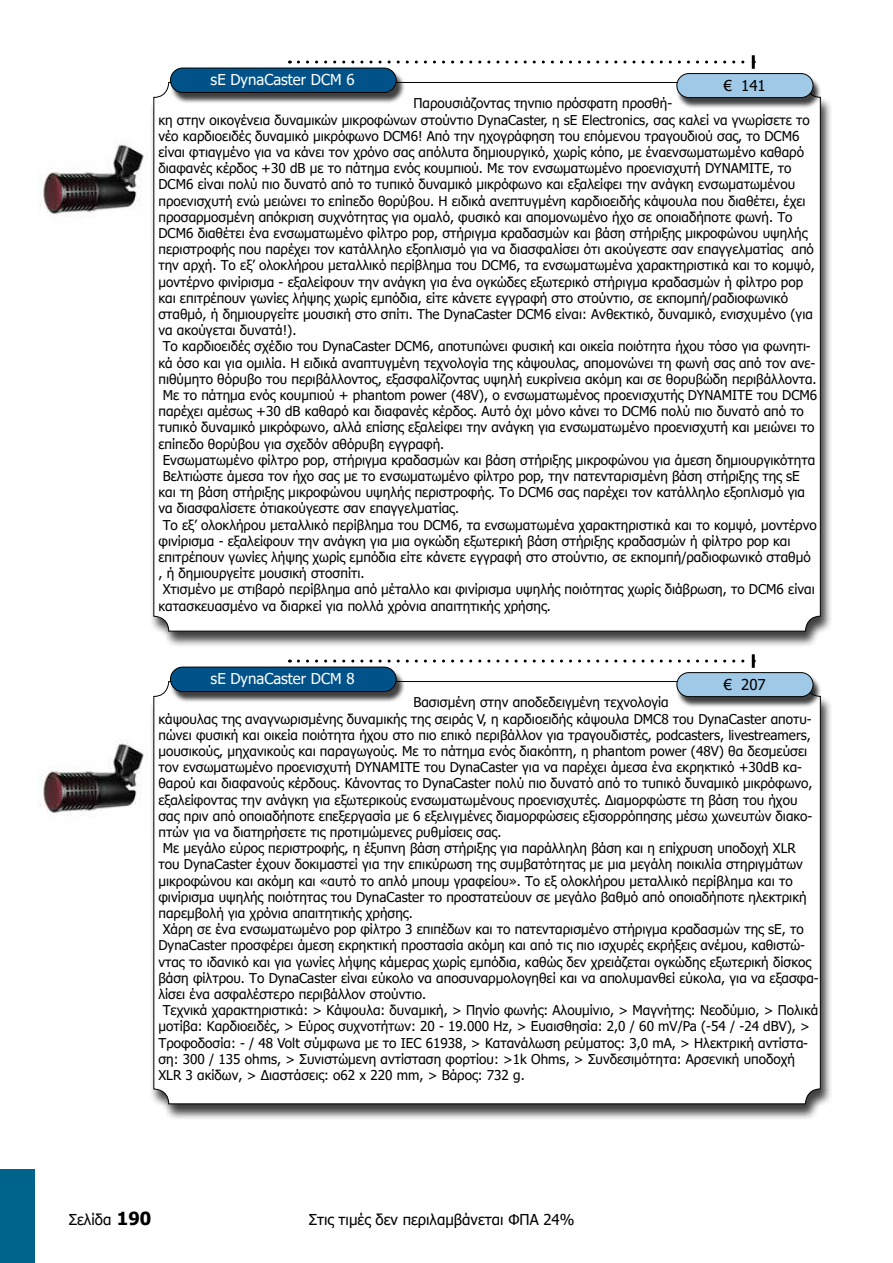
<style>
.page{position:relative;width:893px;height:1263px;background:#fff}
.page>*{position:absolute;margin:0;border:0;box-sizing:border-box;transform-origin:0 0}
.t1{font:15px "Tahoma";color:#000}
.t2{font:15px "Tahoma";color:#fff}
.t3{font:13.5px "Tahoma";color:#000}
.s1{font-weight:700;font-size:18px}
</style>
<div class="page">
<div style="left:0;top:1169px;width:34px;height:94px;background:#00638c"></div>
<div style="left:149px;top:83px;width:684px;height:565px;background:#000;opacity:.75"></div>
<div style="left:154px;top:82px;width:666px;height:549px;background:#fff;border-radius:15px"></div>
<div style="left:170px;top:70px;width:235px;height:34px;background:#000;opacity:.75"></div>
<div style="left:170px;top:68px;width:226px;height:25px;background:#005289;border-radius:12px"></div>
<div style="left:170px;top:68px;width:226px;height:25px;border:1px solid #000;border-radius:12px"></div>
<img style="left:39px;top:144px;width:108px;height:73px">
<div style="left:676px;top:75px;width:146px;height:34px;background:#000;opacity:.75"></div>
<div style="left:677px;top:74px;width:136px;height:24px;background:#9fc9e7;border-radius:12px"></div>
<div style="left:676px;top:73px;width:137px;height:25px;border:1px solid #000;border-radius:12px"></div>
<svg style="left:298px;top:61px;width:454px;height:3px"></svg>
<hr style="left:752px;top:55px;width:3px;height:14px;background:#000">
<div style="left:149px;top:682px;width:684px;height:439px;background:#000;opacity:.75"></div>
<div style="left:154px;top:681px;width:666px;height:423px;background:#fff;border-radius:15px"></div>
<div style="left:170px;top:668px;width:235px;height:35px;background:#000;opacity:.75"></div>
<div style="left:170px;top:667px;width:226px;height:24px;background:#005289;border-radius:12px"></div>
<div style="left:170px;top:667px;width:226px;height:25px;border:1px solid #000;border-radius:12px"></div>
<img style="left:39px;top:743px;width:108px;height:73px">
<div style="left:676px;top:674px;width:146px;height:34px;background:#000;opacity:.75"></div>
<div style="left:677px;top:673px;width:136px;height:24px;background:#9fc9e7;border-radius:12px"></div>
<div style="left:676px;top:672px;width:137px;height:25px;border:1px solid #000;border-radius:12px"></div>
<svg style="left:298px;top:659px;width:454px;height:3px"></svg>
<hr style="left:752px;top:654px;width:3px;height:14px;background:#000">
<p class="t2" style="left:211px;top:70px;width:145px">sE DynaCaster DCM 6</p>
<p class="t1" style="left:724px;top:75px;width:44px">€ 141</p>
<p class="t3" style="left:414px;top:94px;width:260px">Παρουσιάζοντας τηνπιο πρόσφατη προσθή-</p>
<p class="t3" style="left:158px;top:111px;width:653px">κη στην οικογένεια δυναμικών μικροφώνων στούντιο DynaCaster, η sE Electronics, σας καλεί να γνωρίσετε το</p>
<p class="t3" style="left:158px;top:127px;width:643px">νέο καρδιοειδές δυναμικό μικρόφωνο DCM6! Από την ηχογράφηση του επόμενου τραγουδιού σας, το DCM6</p>
<p class="t3" style="left:158px;top:143px;width:647px">είναι φτιαγμένο για να κάνει τον χρόνο σας απόλυτα δημιουργικό, χωρίς κόπο, με έναενσωματωμένο καθαρό</p>
<p class="t3" style="left:158px;top:159px;width:635px">διαφανές κέρδος +30 dB με το πάτημα ενός κουμπιού. Με τον ενσωματωμένο προενισχυτή DYNAMITE, το</p>
<p class="t3" style="left:158px;top:175px;width:638px">DCM6 είναι πολύ πιο δυνατό από το τυπικό δυναμικό μικρόφωνο και εξαλείφει την ανάγκη ενσωματωμένου</p>
<p class="t3" style="left:158px;top:192px;width:649px">προενισχυτή ενώ μειώνει το επίπεδο θορύβου. Η ειδικά ανεπτυγμένη καρδιοειδής κάψουλα που διαθέτει, έχει</p>
<p class="t3" style="left:158px;top:208px;width:636px">προσαρμοσμένη απόκριση συχνότητας για ομαλό, φυσικό και απομονωμένο ήχο σε οποιαδήποτε φωνή. Το</p>
<p class="t3" style="left:158px;top:224px;width:650px">DCM6 διαθέτει ένα ενσωματωμένο φίλτρο pop, στήριγμα κραδασμών και βάση στήριξης μικροφώνου υψηλής</p>
<p class="t3" style="left:158px;top:240px;width:657px">περιστροφής που παρέχει τον κατάλληλο εξοπλισμό για να διασφαλίσει ότι ακούγεστε σαν επαγγελματίας από</p>
<p class="t3" style="left:158px;top:256px;width:658px">την αρχή. Το εξ’ ολοκλήρου μεταλλικό περίβλημα του DCM6, τα ενσωματωμένα χαρακτηριστικά και το κομψό,</p>
<p class="t3" style="left:158px;top:273px;width:646px">μοντέρνο φινίρισμα - εξαλείφουν την ανάγκη για ένα ογκώδες εξωτερικό στήριγμα κραδασμών ή φίλτρο pop</p>
<p class="t3" style="left:158px;top:289px;width:631px">και επιτρέπουν γωνίες λήψης χωρίς εμπόδια, είτε κάνετε εγγραφή στο στούντιο, σε εκπομπή/ραδιοφωνικό</p>
<p class="t3" style="left:158px;top:305px;width:656px">σταθμό, ή δημιουργείτε μουσική στο σπίτι. The DynaCaster DCM6 είναι: Ανθεκτικό, δυναμικό, ενισχυμένο (για</p>
<p class="t3" style="left:158px;top:321px;width:140px">να ακούγεται δυνατά!).</p>
<p class="t3" style="left:163px;top:337px;width:650px">Το καρδιοειδές σχέδιο του DynaCaster DCM6, αποτυπώνει φυσική και οικεία ποιότητα ήχου τόσο για φωνητι-</p>
<p class="t3" style="left:158px;top:354px;width:658px">κά όσο και για ομιλία. Η ειδικά αναπτυγμένη τεχνολογία της κάψουλας, απομονώνει τη φωνή σας από τον ανε-</p>
<p class="t3" style="left:158px;top:370px;width:660px">πιθύμητο θόρυβο του περιβάλλοντος, εξασφαλίζοντας υψηλή ευκρίνεια ακόμη και σε θορυβώδη περιβάλλοντα.</p>
<p class="t3" style="left:163px;top:386px;width:656px">Με το πάτημα ενός κουμπιού + phantom power (48V), ο ενσωματωμένος προενισχυτής DYNAMITE του DCM6</p>
<p class="t3" style="left:158px;top:402px;width:647px">παρέχει αμέσως +30 dB καθαρό και διαφανές κέρδος. Αυτό όχι μόνο κάνει το DCM6 πολύ πιο δυνατό από το</p>
<p class="t3" style="left:158px;top:418px;width:657px">τυπικό δυναμικό μικρόφωνο, αλλά επίσης εξαλείφει την ανάγκη για ενσωματωμένο προενισχυτή και μειώνει το</p>
<p class="t3" style="left:158px;top:435px;width:287px">επίπεδο θορύβου για σχεδόν αθόρυβη εγγραφή.</p>
<p class="t3" style="left:163px;top:451px;width:654px">Ενσωματωμένο φίλτρο pop, στήριγμα κραδασμών και βάση στήριξης μικροφώνου για άμεση δημιουργικότητα</p>
<p class="t3" style="left:163px;top:467px;width:639px">Βελτιώστε άμεσα τον ήχο σας με το ενσωματωμένο φίλτρο pop, την πατενταρισμένη βάση στήριξης της sE</p>
<p class="t3" style="left:158px;top:483px;width:648px">και τη βάση στήριξης μικροφώνου υψηλής περιστροφής. Το DCM6 σας παρέχει τον κατάλληλο εξοπλισμό για</p>
<p class="t3" style="left:158px;top:499px;width:302px">να διασφαλίσετε ότιακούγεστε σαν επαγγελματίας.</p>
<p class="t3" style="left:163px;top:516px;width:656px">Το εξ’ ολοκλήρου μεταλλικό περίβλημα του DCM6, τα ενσωματωμένα χαρακτηριστικά και το κομψό, μοντέρνο</p>
<p class="t3" style="left:158px;top:532px;width:633px">φινίρισμα - εξαλείφουν την ανάγκη για μια ογκώδη εξωτερική βάση στήριξης κραδασμών ή φίλτρο pop και</p>
<p class="t3" style="left:158px;top:548px;width:654px">επιτρέπουν γωνίες λήψης χωρίς εμπόδια είτε κάνετε εγγραφή στο στούντιο, σε εκπομπή/ραδιοφωνικό σταθμό</p>
<p class="t3" style="left:158px;top:564px;width:208px">, ή δημιουργείτε μουσική στοσπίτι.</p>
<p class="t3" style="left:163px;top:580px;width:653px">Χτισμένο με στιβαρό περίβλημα από μέταλλο και φινίρισμα υψηλής ποιότητας χωρίς διάβρωση, το DCM6 είναι</p>
<p class="t3" style="left:158px;top:597px;width:394px">κατασκευασμένο να διαρκεί για πολλά χρόνια απαιτητικής χρήσης.</p>
<p class="t2" style="left:211px;top:669px;width:145px">sE DynaCaster DCM 8</p>
<p class="t1" style="left:724px;top:674px;width:44px">€ 207</p>
<p class="t3" style="left:414px;top:693px;width:257px">Βασισμένη στην αποδεδειγμένη τεχνολογία</p>
<p class="t3" style="left:158px;top:710px;width:655px">κάψουλας της αναγνωρισμένης δυναμικής της σειράς V, η καρδιοειδής κάψουλα DMC8 του DynaCaster αποτυ-</p>
<p class="t3" style="left:158px;top:726px;width:654px">πώνει φυσική και οικεία ποιότητα ήχου στο πιο επικό περιβάλλον για τραγουδιστές, podcasters, livestreamers,</p>
<p class="t3" style="left:158px;top:742px;width:650px">μουσικούς, μηχανικούς και παραγωγούς. Με το πάτημα ενός διακόπτη, η phantom power (48V) θα δεσμεύσει</p>
<p class="t3" style="left:158px;top:758px;width:645px">τον ενσωματωμένο προενισχυτή DYNAMITE του DynaCaster για να παρέχει άμεσα ένα εκρηκτικό +30dB κα-</p>
<p class="t3" style="left:158px;top:774px;width:656px">θαρού και διαφανούς κέρδους. Κάνοντας το DynaCaster πολύ πιο δυνατό από το τυπικό δυναμικό μικρόφωνο,</p>
<p class="t3" style="left:158px;top:791px;width:640px">εξαλείφοντας την ανάγκη για εξωτερικούς ενσωματωμένους προενισχυτές. Διαμορφώστε τη βάση του ήχου</p>
<p class="t3" style="left:158px;top:807px;width:655px">σας πριν από οποιαδήποτε επεξεργασία με 6 εξελιγμένες διαμορφώσεις εξισορρόπησης μέσω χωνευτών διακο-</p>
<p class="t3" style="left:158px;top:823px;width:344px">πτών για να διατηρήσετε τις προτιμώμενες ρυθμίσεις σας.</p>
<p class="t3" style="left:163px;top:839px;width:635px">Με μεγάλο εύρος περιστροφής, η έξυπνη βάση στήριξης για παράλληλη βάση και η επίχρυση υποδοχή XLR</p>
<p class="t3" style="left:158px;top:855px;width:646px">του DynaCaster έχουν δοκιμαστεί για την επικύρωση της συμβατότητας με μια μεγάλη ποικιλία στηριγμάτων</p>
<p class="t3" style="left:158px;top:872px;width:636px">μικροφώνου και ακόμη και «αυτό το απλό μπουμ γραφείου». Το εξ ολοκλήρου μεταλλικό περίβλημα και το</p>
<p class="t3" style="left:158px;top:888px;width:650px">φινίρισμα υψηλής ποιότητας του DynaCaster το προστατεύουν σε μεγάλο βαθμό από οποιαδήποτε ηλεκτρική</p>
<p class="t3" style="left:158px;top:904px;width:256px">παρεμβολή για χρόνια απαιτητικής χρήσης.</p>
<p class="t3" style="left:163px;top:920px;width:643px">Χάρη σε ένα ενσωματωμένο pop φίλτρο 3 επιπέδων και το πατενταρισμένο στήριγμα κραδασμών της sE, το</p>
<p class="t3" style="left:158px;top:936px;width:648px">DynaCaster προσφέρει άμεση εκρηκτική προστασία ακόμη και από τις πιο ισχυρές εκρήξεις ανέμου, καθιστώ-</p>
<p class="t3" style="left:158px;top:953px;width:654px">ντας το ιδανικό και για γωνίες λήψης κάμερας χωρίς εμπόδια, καθώς δεν χρειάζεται ογκώδης εξωτερική δίσκος</p>
<p class="t3" style="left:158px;top:969px;width:662px">βάση φίλτρου. Το DynaCaster είναι εύκολο να αποσυναρμολογηθεί και να απολυμανθεί εύκολα, για να εξασφα-</p>
<p class="t3" style="left:158px;top:985px;width:269px">λίσει ένα ασφαλέστερο περιβάλλον στούντιο.</p>
<p class="t3" style="left:163px;top:1001px;width:657px">Τεχνικά χαρακτηριστικά: &gt; Κάψουλα: δυναμική, &gt; Πηνίο φωνής: Αλουμίνιο, &gt; Μαγνήτης: Νεοδύμιο, &gt; Πολικά</p>
<p class="t3" style="left:158px;top:1017px;width:653px">μοτίβα: Καρδιοειδές, &gt; Εύρος συχνοτήτων: 20 - 19.000 Hz, &gt; Ευαισθησία: 2,0 / 60 mV/Pa (-54 / -24 dBV), &gt;</p>
<p class="t3" style="left:158px;top:1034px;width:651px">Τροφοδοσία: - / 48 Volt σύμφωνα με το IEC 61938, &gt; Κατανάλωση ρεύματος: 3,0 mA, &gt; Ηλεκτρική αντίστα-</p>
<p class="t3" style="left:158px;top:1050px;width:638px">ση: 300 / 135 ohms, &gt; Συνιστώμενη αντίσταση φορτίου: &gt;1k Ohms, &gt; Συνδεσιμότητα: Αρσενική υποδοχή</p>
<p class="t3" style="left:158px;top:1066px;width:368px">XLR 3 ακίδων, &gt; Διαστάσεις: o62 x 220 mm, &gt; Βάρος: 732 g.</p>
<p class="t1" style="left:69px;top:1209px;width:84px">Σελίδα <span class="s1">190</span></p>
<p class="t1" style="left:309px;top:1209px;width:267px">Στις τιμές δεν περιλαμβάνεται ΦΠΑ 24%</p>
</div>
